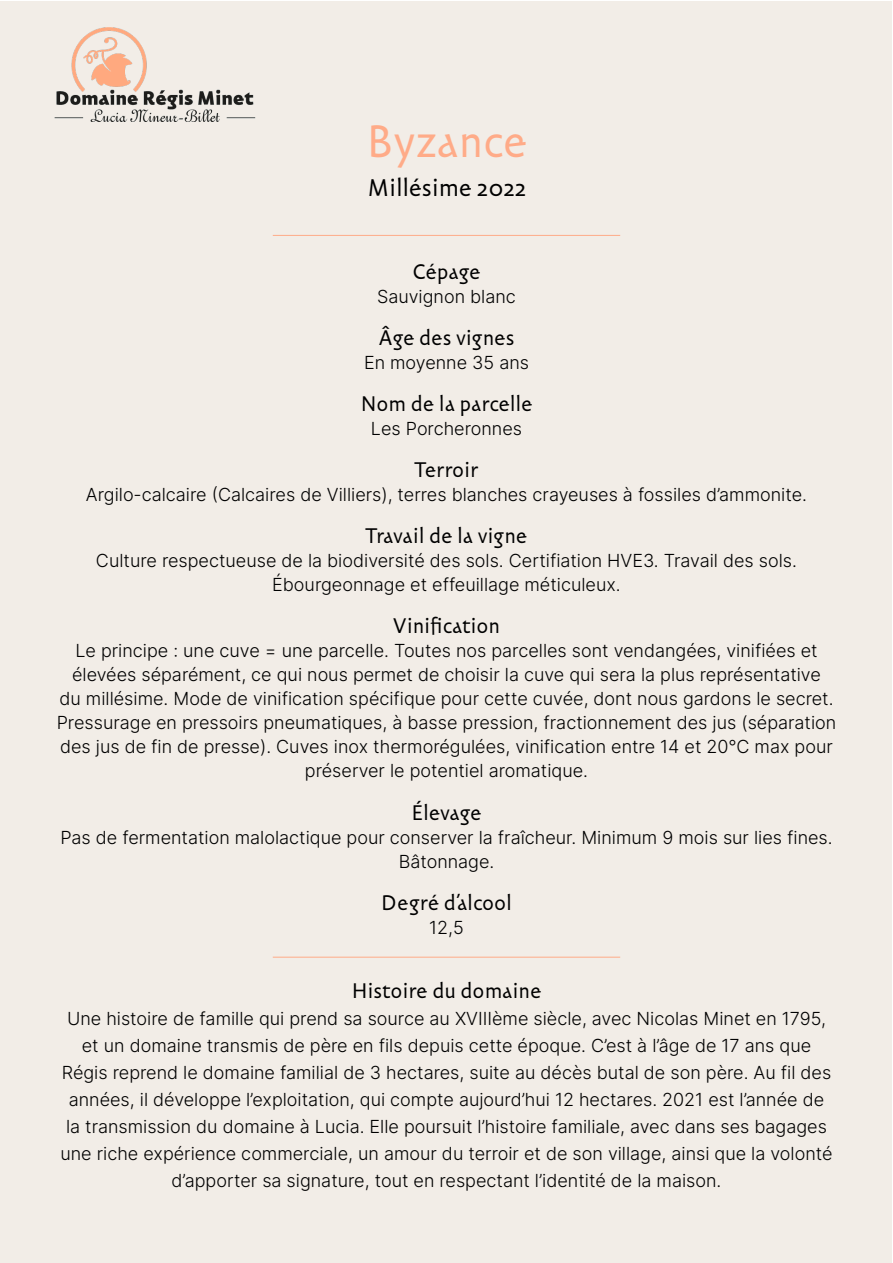
<style>
.page{position:relative;width:893px;height:1263px;background:#fff}
.page>*{position:absolute;margin:0;border:0;box-sizing:border-box;transform-origin:0 0}
.t1{font:45px "Carolineale";letter-spacing:-.005em;color:#ffab88}
.t2{font:24px "Carolineale";color:#000}
.t3{font:21px "Carolineale";color:#000}
.t4{font:300 18px/24px "Inter";color:#000;text-align:center}
</style>
<div class="page">
<div style="left:1px;top:1px;width:891px;height:1261px;background:#f2ede7"></div>
<hr style="left:273px;top:235px;width:347px;height:1px;background:#ffab88">
<hr style="left:273px;top:957px;width:347px;height:1px;background:#ffab88">
<img style="left:54px;top:27px;width:202px;height:94px">
<h1 class="t1" style="left:366px;top:107px;width:163px">Byzance</h1>
<h2 class="t2" style="left:367px;top:169px;width:160px">Millésime 2022</h2>
<p class="t3" style="left:412px;top:256px;width:70px">Cépage</p>
<p class="t4" style="left:377px;top:284px;width:140px">Sauvignon blanc</p>
<p class="t3" style="left:378px;top:322px;width:137px">Âge des vignes</p>
<p class="t4" style="left:364px;top:350px;width:167px">En moyenne 35 ans</p>
<p class="t3" style="left:360px;top:388px;width:174px">Nom de la parcelle</p>
<p class="t4" style="left:371px;top:416px;width:153px">Les Porcheronnes</p>
<p class="t3" style="left:415px;top:454px;width:65px">Terroir</p>
<p class="t4" style="left:86px;top:482px;width:723px">Argilo-calcaire (Calcaires de Villiers), terres blanches crayeuses à fossiles d’ammonite.</p>
<p class="t3" style="left:366px;top:520px;width:163px">Travail de la vigne</p>
<p class="t4" style="left:96px;top:548px;width:702px">Culture respectueuse de la biodiversité des sols. Certifiation HVE3. Travail des sols.<br>Ébourgeonnage et effeuillage méticuleux.</p>
<p class="t3" style="left:393px;top:610px;width:109px">Vinification</p>
<p class="t4" style="left:57px;top:638px;width:781px">Le principe : une cuve = une parcelle. Toutes nos parcelles sont vendangées, vinifiées et élevées séparément, ce qui nous permet de choisir la cuve qui sera la plus représentative<br>du millésime. Mode de vinification spécifique pour cette cuvée, dont nous gardons le secret.<br>Pressurage en pressoirs pneumatiques, à basse pression, fractionnement des jus (séparation des jus de fin de presse). Cuves inox thermorégulées, vinification entre 14 et 20°C max pour préserver le potentiel aromatique.</p>
<p class="t3" style="left:411px;top:796px;width:72px">Élevage</p>
<p class="t4" style="left:60px;top:824px;width:774px">Pas de fermentation malolactique pour conserver la fraîcheur. Minimum 9 mois sur lies fines.<br>Bâtonnage.</p>
<p class="t3" style="left:381px;top:886px;width:133px">Degré d’alcool</p>
<p class="t4" style="left:429px;top:914px;width:36px">12,5</p>
<p class="t3" style="left:351px;top:975px;width:191px">Histoire du domaine</p>
<p class="t4" style="left:60px;top:1004px;width:774px;line-height:27px">Une histoire de famille qui prend sa source au XVIIIème siècle, avec Nicolas Minet en 1795, et un domaine transmis de père en fils depuis cette époque. C’est à l’âge de 17 ans que Régis reprend le domaine familial de 3 hectares, suite au décès butal de son père. Au fil des années, il développe l’exploitation, qui compte aujourd’hui 12 hectares. 2021 est l’année de la transmission du domaine à Lucia. Elle poursuit l’histoire familiale, avec dans ses bagages une riche expérience commerciale, un amour du terroir et de son village, ainsi que la volonté d’apporter sa signature, tout en respectant l’identité de la maison.</p>
</div>
